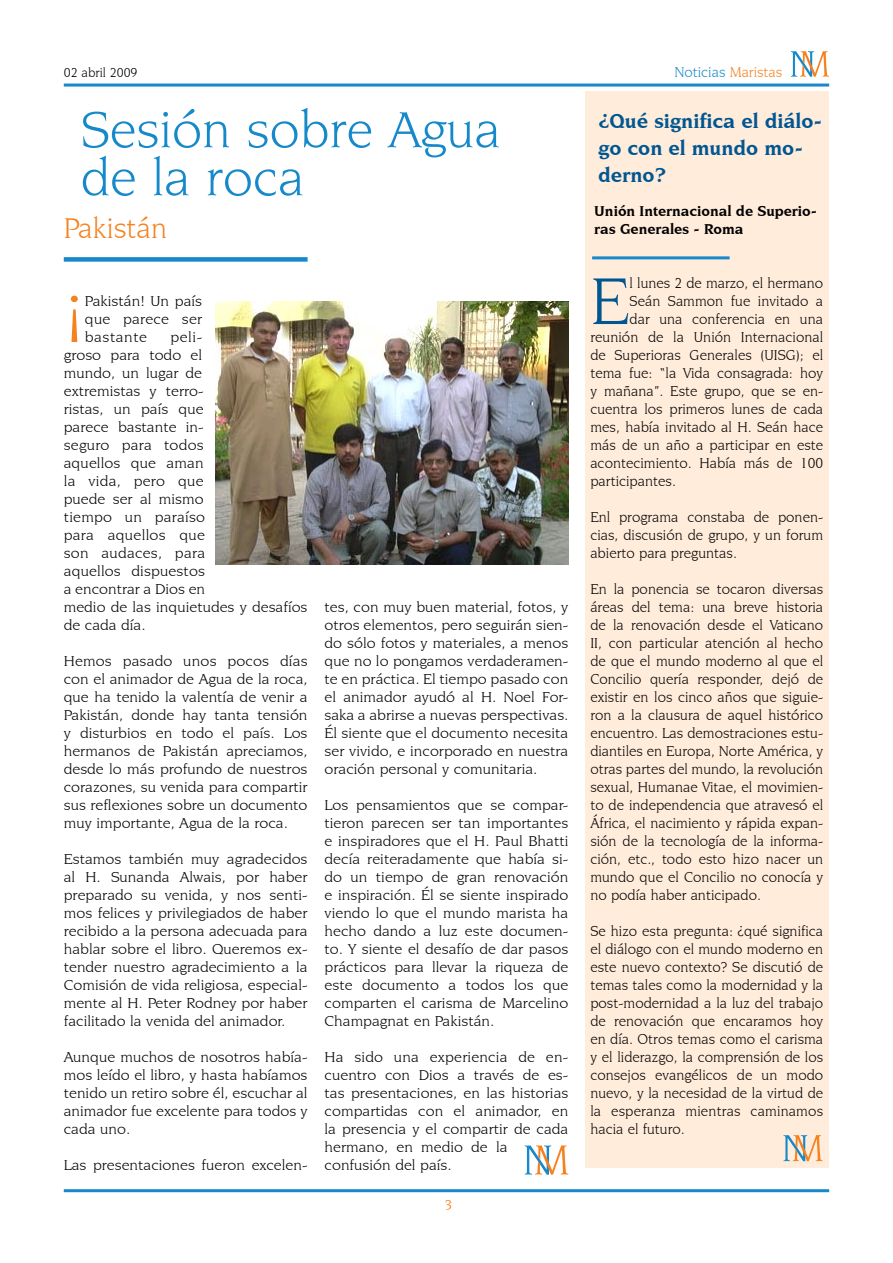
<style>
.page{position:relative;width:893px;height:1263px;background:#fff}
.page>*{position:absolute;margin:0;border:0;box-sizing:border-box;transform-origin:0 0}
.t1{font:70.05px "Novarese IT Cby BT";color:#005691}
.t2{font:70.05px "Novarese IT Cby BT";color:#f5821f;scale:1.07 1}
.t3{font:54px/48px "Novarese IT Cby BT";color:#1689ca}
.t4{font:30px "Novarese IT Cby BT";color:#f5821f}
.t5{font:700 21px/27px "Novarese IT Cby BT";color:#005691}
.t6{font:15px/18px "Novarese IT Cby BT";color:#000;text-align:justify;scale:1.07 1}
.t7{font:15px/18px "Novarese IT Cby BT";color:#000;text-align:justify}
.t8{font:700 15px/18px "Novarese IT Cby BT";color:#000}
.t9{font:15px "Novarese IT Cby BT";color:#1689ca}
.t10{font:13.5px "Novarese IT Cby BT";color:#000}
.s1{color:#f5821f}
</style>
<div class="page">
<hr style="left:64px;top:1189px;width:765px;height:3px;background:#1689ca">
<div style="left:64px;top:257px;width:244px;height:5px;background:#1689ca"></div>
<hr style="left:64px;top:84px;width:765px;height:3px;background:#1689ca">
<svg style="left:791px;top:51px;width:38px;height:26px"></svg>
<div style="left:585px;top:91px;width:244px;height:1077px;background:#ffecdb"></div>
<hr style="left:592px;top:256px;width:138px;height:3px;background:#1689ca">
<svg style="left:783px;top:1135px;width:40px;height:26px"></svg>
<img style="left:215px;top:302px;width:353px;height:263px">
<svg style="left:525px;top:1145px;width:43px;height:30px"></svg>
<p class="t10" style="left:64px;top:64px;width:75px">02 abril 2009</p>
<p class="t9" style="left:674px;top:63px;width:110px">Noticias <span class="s1">Maristas</span></p>
<h2 class="t3" style="left:81px;top:105px;width:422px">Sesión sobre Agua de la roca</h2>
<h3 class="t4" style="left:64px;top:210px;width:105px">Pakistán</h3>
<h1 class="t2" style="left:64px;top:278px;width:21px">¡</h1>
<p class="t6" style="left:85px;top:292px;width:111px">Pakistán! Un país que parece ser bastante</p>
<p class="t6" style="left:64px;top:328px;width:229px;text-align:left;text-indent:107px">peli-<br>groso para todo el<br>mundo, un lugar de<br>extremistas y terro-<br>ristas, un país que<br>parece bastante in-<br>seguro para todos<br>aquellos que aman<br>la vida, pero que<br>puede ser al mismo<br>tiempo un paraíso<br>para aquellos que<br>son audaces, para<br>aquellos dispuestos<br>a encontrar a Dios en<br>medio de las inquietudes y desafíos de cada día.</p>
<p class="t6" style="left:64px;top:652px;width:229px">Hemos pasado unos pocos días con el animador de Agua de la roca, que ha tenido la valentía de venir a Pakistán, donde hay tanta tensión y disturbios en todo el país. Los hermanos de Pakistán apreciamos, desde lo más profundo de nuestros corazones, su venida para compartir sus reflexiones sobre un documento muy importante, Agua de la roca.</p>
<p class="t6" style="left:64px;top:850px;width:229px">Estamos también muy agradecidos al H. Sunanda Alwais, por haber preparado su venida, y nos senti&shy;mos felices y privilegiados de haber recibido a la persona adecuada para hablar sobre el libro. Queremos ex&shy;tender nuestro agradecimiento a la Comisión de vida religiosa, especial&shy;mente al H. Peter Rodney por haber facilitado la venida del animador.</p>
<p class="t6" style="left:64px;top:1048px;width:229px">Aunque muchos de nosotros había&shy;mos leído el libro, y hasta habíamos tenido un retiro sobre él, escuchar al animador fue excelente para todos y cada uno.</p>
<p class="t6" style="left:64px;top:1156px;width:229px">Las presentaciones fueron excelen-</p>
<p class="t6" style="left:325px;top:598px;width:229px">tes, con muy buen material, fotos, y otros elementos, pero seguirán sien&shy;do sólo fotos y materiales, a menos que no lo pongamos verdaderamen&shy;te en práctica. El tiempo pasado con el animador ayudó al H. Noel For&shy;saka a abrirse a nuevas perspectivas.<br>Él siente que el documento necesita ser vivido, e incorporado en nuestra oración personal y comunitaria.</p>
<p class="t6" style="left:325px;top:796px;width:229px">Los pensamientos que se compar&shy;tieron parecen ser tan importantes e inspiradores que el H. Paul Bhatti decía reiteradamente que había si&shy;do un tiempo de gran renovación e inspiración. Él se siente inspirado viendo lo que el mundo marista ha hecho dando a luz este documen&shy;to. Y siente el desafío de dar pasos prácticos para llevar la riqueza de este documento a todos los que comparten el carisma de Marcelino Champagnat en Pakistán.</p>
<p class="t6" style="left:325px;top:1048px;width:229px;text-align:left">Ha sido una experiencia de en&shy;cuentro con Dios a través de es&shy;tas presentaciones, en las historias compartidas con el animador, en la presencia y el compartir de cada hermano, en medio de la confusión del país.</p>
<h3 class="t5" style="left:598px;top:107px;width:226px">¿Qué significa el diálo&shy;go con el mundo mo&shy;derno?</h3>
<p class="t8" style="left:594px;top:201px;width:224px">Unión Internacional de Superio&shy;ras Generales - Roma</p>
<h1 class="t1" style="left:590px;top:260px;width:41px">E</h1>
<p class="t7" style="left:630px;top:274px;width:195px">l lunes 2 de marzo, el hermano</p>
<p class="t7" style="left:630px;top:292px;width:195px">Seán Sammon fue invitado a</p>
<p class="t7" style="left:630px;top:310px;width:195px">dar una conferencia en una</p>
<p class="t7" style="left:590px;top:328px;width:234px">reunión de la Unión Internacional</p>
<p class="t7" style="left:590px;top:346px;width:234px">de Superioras Generales (UISG); el</p>
<p class="t7" style="left:590px;top:364px;width:234px">tema fue: “la Vida consagrada: hoy</p>
<p class="t7" style="left:590px;top:382px;width:234px">y mañana”. Este grupo, que se en-</p>
<p class="t7" style="left:590px;top:400px;width:234px">cuentra los primeros lunes de cada</p>
<p class="t7" style="left:590px;top:418px;width:234px">mes, había invitado al H. Seán hace</p>
<p class="t7" style="left:590px;top:436px;width:234px">más de un año a participar en este</p>
<p class="t7" style="left:590px;top:454px;width:234px">acontecimiento. Había más de 100</p>
<p class="t7" style="left:590px;top:472px;width:87px">participantes.</p>
<p class="t7" style="left:590px;top:508px;width:234px">Enl programa constaba de ponen&shy;cias, discusión de grupo, y un forum abierto para preguntas.</p>
<p class="t7" style="left:590px;top:580px;width:234px">En la ponencia se tocaron diversas áreas del tema: una breve historia de la renovación desde el Vaticano II, con particular atención al hecho de que el mundo moderno al que el Concilio quería responder, dejó de existir en los cinco años que siguie&shy;ron a la clausura de aquel histórico encuentro. Las demostraciones estu&shy;diantiles en Europa, Norte América, y otras partes del mundo, la revolución sexual, Humanae Vitae, el movimien&shy;to de independencia que atravesó el África, el nacimiento y rápida expan&shy;sión de la tecnología de la informa&shy;ción, etc., todo esto hizo nacer un mundo que el Concilio no conocía y no podía haber anticipado.</p>
<p class="t7" style="left:590px;top:922px;width:234px">Se hizo esta pregunta: ¿qué significa el diálogo con el mundo moderno en este nuevo contexto? Se discutió de temas tales como la modernidad y la post-modernidad a la luz del trabajo de renovación que encaramos hoy en día. Otros temas como el carisma y el liderazgo, la comprensión de los consejos evangélicos de un modo nuevo, y la necesidad de la virtud de la esperanza mientras caminamos hacia el futuro.</p>
</div>
